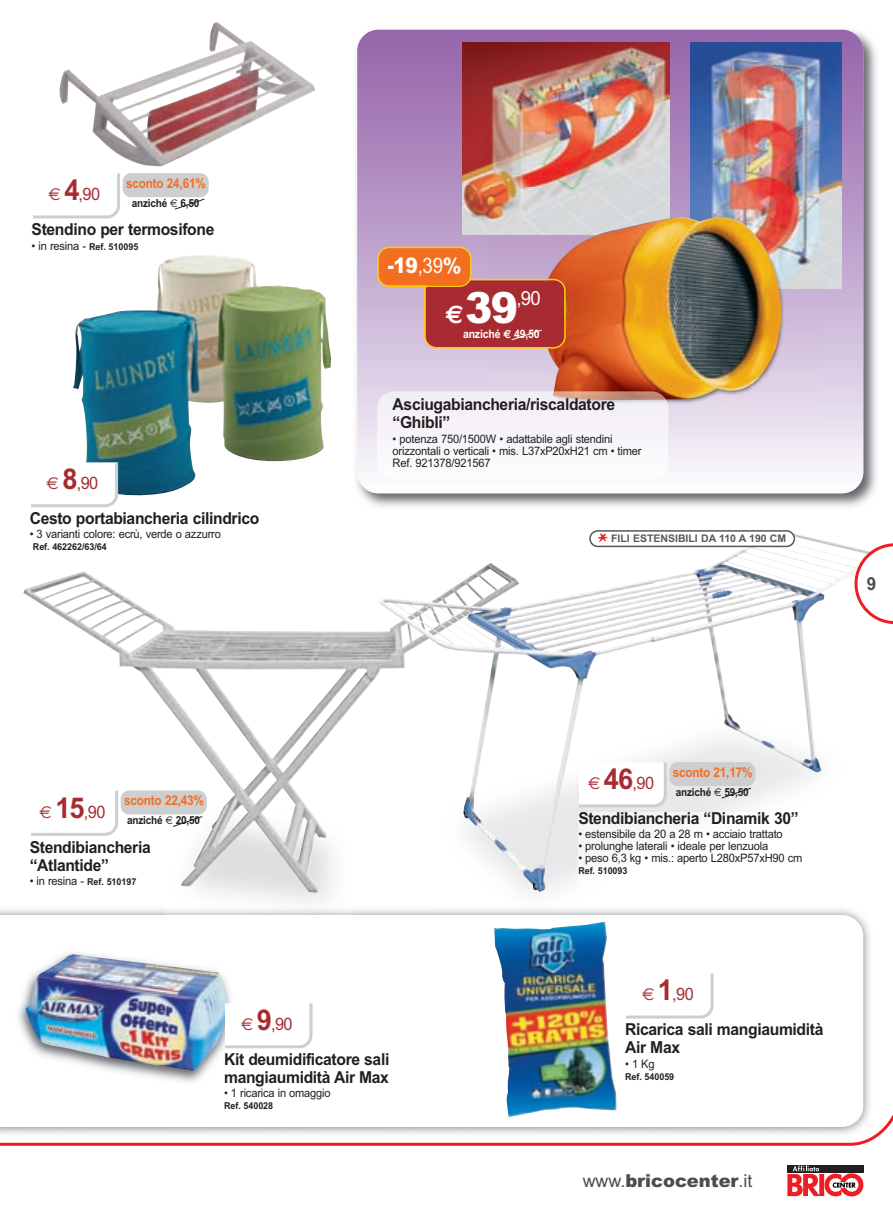
<style>
.page{position:relative;width:893px;height:1212px;background:#fff}
.page>*{position:absolute;margin:0;border:0;box-sizing:border-box;transform-origin:0 0}
.t1{font:900 21.45px "Arial";color:#fff;scale:.87 1}
.t2{font:19.5px "Arial";color:#fff;scale:.95 1}
.t3{font:700 18px "Arial";color:#4b4c4d;scale:.95 1}
.t4{font:900 17.85px "Arial";color:#4b4c4d}
.t5{font:17.25px "Arial";letter-spacing:-.035em;color:#a72b30;scale:.95 1}
.t6{font:700 16.5px/18px "Arial";letter-spacing:-.02em;color:#231f20;scale:.95 1}
.t7{font:700 13.5px "Arial";letter-spacing:-.015em;color:#f36e21;scale:.87 1}
.t8{font:11.7px/12px "Arial";letter-spacing:-.015em;color:#231f20;scale:.95 1}
.t9{font:11.7px "Arial Bold MT OTF";letter-spacing:-.015em;color:#fff;scale:.9 1}
.t10{font:700 11.1px "Arial";letter-spacing:-.015em;color:#231f20;scale:.9 1}
.t11{font:10.5px "Arial Bold MT OTF";color:#57585a}
.t12{font:700 9.45px "Arial";letter-spacing:-.005em;color:#231f20;scale:.95 1}
.s1{font-family:"Euro Sans"}
.s2{font-weight:700;font-size:28.65px}
.s3{font-family:"Euro Sans";font-weight:400}
.s4{font-weight:700;font-size:9.45px}
.s5{font-weight:400}
.s6{font-family:"Euro Sans";font-weight:700;font-size:25.5px}
.s7{font-weight:900;font-size:43.05px}
.s8{font-family:"Euro Sans";font-weight:700}
.s9{font-family:"Asterisco Confo";color:#ee1d23}
</style>
<div class="page">
<img style="left:0;top:22px;width:893px;height:1175px">
<h3 class="t5" style="left:49px;top:184px;width:56px"><span class="s1">€</span> <span class="s2">4</span>,90</h3>
<p class="t7" style="left:126px;top:175px;width:93px">sconto 24,61%</p>
<p class="t10" style="left:132px;top:196px;width:77px">anziché <span class="s3">€</span> 6,50</p>
<h3 class="t6" style="left:32px;top:221px;width:194px">Stendino per termosifone</h3>
<p class="t8" style="left:32px;top:239px;width:114px">• in resina - <span class="s4">Ref. 510095</span></p>
<h3 class="t5" style="left:47px;top:473px;width:56px"><span class="s1">€</span> <span class="s2">8</span>,90</h3>
<h3 class="t6" style="left:30px;top:509px;width:243px">Cesto portabiancheria cilindrico</h3>
<p class="t8" style="left:30px;top:528px;width:203px">• 3 varianti colore: ecrù, verde o azzurro</p>
<p class="t12" style="left:33px;top:541px;width:79px">Ref. 462262/63/64</p>
<h1 class="t1" style="left:388px;top:253px;width:86px">-19<span class="s5">,39</span>%</h1>
<h2 class="t2" style="left:445px;top:287px;width:102px"><span class="s6">€</span><span class="s7">39</span>,90</h2>
<p class="t9" style="left:463px;top:327px;width:87px">anziché <span class="s8">€</span> 49,50</p>
<h3 class="t6" style="left:393px;top:396px;width:236px">Asciugabiancheria/riscaldatore “Ghibli”</h3>
<p class="t8" style="left:393px;top:432px;width:263px">• potenza 750/1500W • adattabile agli stendini orizzontali o verticali • mis. L37xP20xH21 cm • timer<br>Ref. 921378/921567</p>
<p class="t11" style="left:598px;top:532px;width:190px"><span class="s9">*</span> FILI ESTENSIBILI DA 110 A 190 CM</p>
<h3 class="t3" style="left:867px;top:573px;width:12px">9</h3>
<h3 class="t5" style="left:39px;top:801px;width:71px"><span class="s1">€</span> <span class="s2">15</span>,90</h3>
<p class="t7" style="left:124px;top:793px;width:93px">sconto 22,43%</p>
<p class="t10" style="left:127px;top:814px;width:83px">anziché <span class="s3">€</span> 20,50</p>
<h3 class="t6" style="left:30px;top:838px;width:129px">Stendibiancheria “Atlantide”</h3>
<p class="t8" style="left:30px;top:875px;width:114px">• in resina - <span class="s4">Ref. 510197</span></p>
<h3 class="t5" style="left:241px;top:1014px;width:56px"><span class="s1">€</span> <span class="s2">9</span>,90</h3>
<h3 class="t6" style="left:224px;top:1050px;width:175px">Kit deumidificatore sali mangiaumidità Air Max</h3>
<p class="t8" style="left:224px;top:1087px;width:114px">• 1 ricarica in omaggio</p>
<p class="t12" style="left:224px;top:1100px;width:53px">Ref. 540028</p>
<h3 class="t5" style="left:588px;top:773px;width:71px"><span class="s1">€</span> <span class="s2">46</span>,90</h3>
<p class="t7" style="left:673px;top:764px;width:93px">sconto 21,17%</p>
<p class="t10" style="left:676px;top:785px;width:83px">anziché <span class="s3">€</span> 59,50</p>
<h3 class="t6" style="left:578px;top:809px;width:233px">Stendibiancheria “Dinamik 30”</h3>
<p class="t8" style="left:578px;top:828px;width:217px">• estensibile da 20 a 28 m • acciaio trattato</p>
<p class="t8" style="left:578px;top:840px;width:201px">• prolunghe laterali • ideale per lenzuola</p>
<p class="t8" style="left:578px;top:852px;width:237px">• peso 6,3 kg • mis.: aperto L280xP57xH90 cm</p>
<p class="t12" style="left:578px;top:865px;width:53px">Ref. 510093</p>
<h3 class="t5" style="left:642px;top:984px;width:56px"><span class="s1">€</span> <span class="s2">1</span>,90</h3>
<h3 class="t6" style="left:625px;top:1021px;width:210px">Ricarica sali mangiaumidità<br>Air Max</h3>
<p class="t8" style="left:625px;top:1057px;width:33px">•1Kg</p>
<p class="t12" style="left:625px;top:1071px;width:53px">Ref. 540059</p>
<h3 class="t4" style="left:583px;top:1170px;width:171px"><span class="s5">www.</span>bricocenter<span class="s5">.it</span></h3>
</div>
